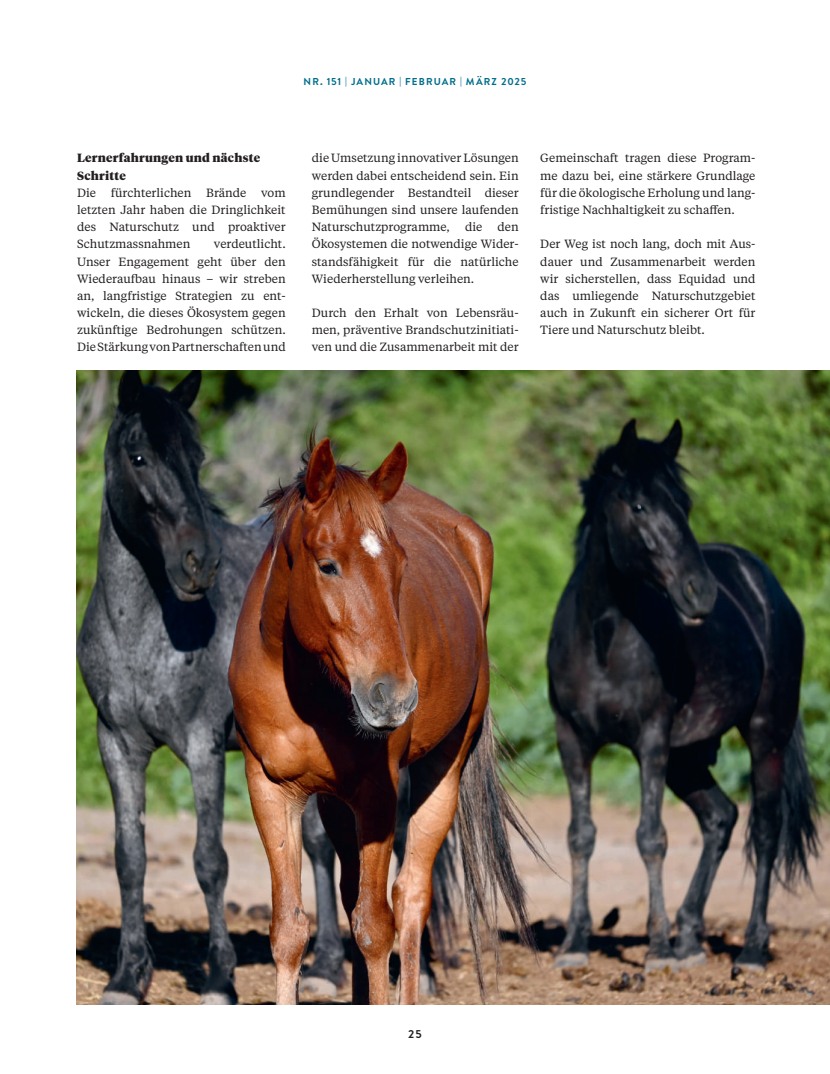
<style>
.page{position:relative;width:830px;height:1074px;background:#fff}
.page>*{position:absolute;margin:0;border:0;box-sizing:border-box;transform-origin:0 0}
.t1{font:11.88px/17.2px "Tiempos Text";color:#231f20;text-align:justify}
.t2{font:900 11.88px/17.2px "Tiempos Headline";letter-spacing:.02em;color:#231f20}
.t3{font:700 11.25px "Brandon Text";color:#231f20}
.t4{font:700 10px "Brandon Text";letter-spacing:.11em;color:#006d8c}
</style>
<div class="page">
<img style="left:77px;top:371px;width:752px;height:634px">
<p class="t4" style="left:303px;top:75px;width:224px">NR. 151 | JANUAR | FEBRUAR | MÄRZ 2025</p>
<p class="t2" style="left:77px;top:149px;width:184px">Lernerfahrungen und nächste<br>Schritte</p>
<p class="t1" style="left:77px;top:183px;width:210px">Die fürchterlichen Brände vom letzten Jahr haben die Dringlichkeit des Naturschutz und proaktiver Schutzmassnahmen</p>
<p class="t1" style="left:77px;top:235px;width:210px;text-indent:137px">verdeutlicht.<br>Unser Engagement geht über den Wiederaufbau hinaus – wir streben an, langfristige Strategien zu ent&shy;wickeln, die dieses Ökosystem gegen zukünftige Bedrohungen schützen.<br>Die Stärkung von Partnerschaften und</p>
<p class="t1" style="left:312px;top:149px;width:208px">die Umsetzung innovativer Lösungen werden dabei entscheidend sein. Ein grundlegender Bestandteil dieser Bemühungen sind unsere laufenden Naturschutzprogramme,</p>
<p class="t1" style="left:312px;top:218px;width:208px;text-indent:185px">den Ökosystemen die notwendige Wider&shy;standsfähigkeit für die natürliche Wiederherstellung verleihen.</p>
<p class="t1" style="left:312px;top:304px;width:208px">Durch den Erhalt von Lebensräu&shy;men, präventive Brandschutzinitiati&shy;ven und die Zusammenarbeit mit der</p>
<p class="t1" style="left:465px;top:218px;width:19px">die</p>
<p class="t1" style="left:540px;top:149px;width:216px">Gemeinschaft tragen diese Program&shy;me dazu bei, eine stärkere Grundlage für die ökologische Erholung und lang&shy;fristige Nachhaltigkeit zu schaffen.</p>
<p class="t1" style="left:540px;top:235px;width:216px">Der Weg ist noch lang, doch mit Aus&shy;dauer und Zusammenarbeit werden wir sicherstellen, dass Equidad und das umliegende Naturschutzgebiet auch in Zukunft ein sicherer Ort für Tiere und Naturschutz bleibt.</p>
<p class="t3" style="left:408px;top:1026px;width:15px">25</p>
</div>
